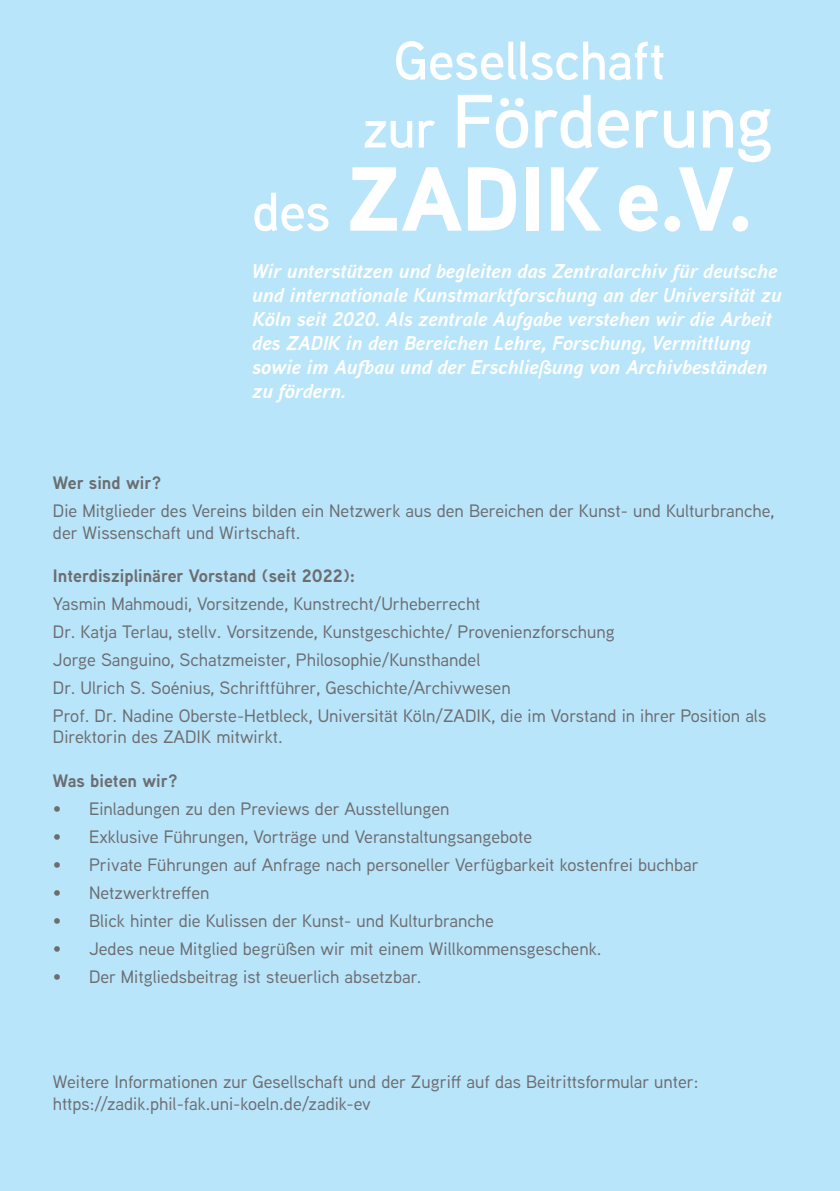
<style>
.page{position:relative;width:840px;height:1191px;background:#fff}
.page>*{position:absolute;margin:0;border:0;box-sizing:border-box;transform-origin:0 0}
.t1{font:900 90.6px "Aaux Next";letter-spacing:-.005em;color:#fff}
.t2{font:600 75.6px "Aaux Next";letter-spacing:-.015em;color:#fff}
.t3{font:600 54.4px "Aaux Next";letter-spacing:-.01em;color:#fff}
.t4{font:italic 700 20px/24px "Aaux Next";color:#fff}
.t5{font:500 18px/28px "Aaux Next";color:#6c6d70}
.t6{font:700 18px "Aaux Next";color:#6c6d70}
.s1{font-size:54.4px}
.s2{font-weight:600;font-size:54.4px}
</style>
<div class="page">
<div style="left:0;top:0;width:839px;height:1191px;background:#b9e5fa"></div>
<h3 class="t3" style="left:393px;top:23px;width:273px">Gesellschaft</h3>
<h2 class="t2" style="left:362px;top:69px;width:412px"><span class="s1">zur</span> Förderung</h2>
<h1 class="t1" style="left:252px;top:134px;width:503px"><span class="s2">des</span> ZADIK e.V.</h1>
<p class="t4" style="left:252px;top:258px;width:530px">Wir unterstützen und begleiten das Zentralarchiv für deutsche und internationale Kunstmarktforschung an der Universität zu Köln seit 2020. Als zentrale Aufgabe verstehen wir die Arbeit des ZADIK in den Bereichen Lehre, Forschung, Vermittlung sowie im Aufbau und der Erschließung von Archivbeständen zu fördern.</p>
<p class="t6" style="left:53px;top:470px;width:110px">Wer sind wir?</p>
<p class="t5" style="left:53px;top:499px;width:722px;line-height:21.6px">Die Mitglieder des Vereins bilden ein Netzwerk aus den Bereichen der Kunst- und Kulturbranche, der Wissenschaft und Wirtschaft.</p>
<p class="t6" style="left:53px;top:563px;width:303px">Interdisziplinärer Vorstand (seit 2022):</p>
<p class="t5" style="left:53px;top:589px;width:714px">Yasmin Mahmoudi, Vorsitzende, Kunstrecht/Urheberrecht<br>Dr. Katja Terlau, stellv. Vorsitzende, Kunstgeschichte/ Provenienzforschung<br>Jorge Sanguino, Schatzmeister, Philosophie/Kunsthandel<br>Dr. Ulrich S. Soénius, Schriftführer, Geschichte/Archivwesen<br>Prof. Dr. Nadine Oberste-Hetbleck, Universität Köln/ZADIK, die im Vorstand in ihrer Position als</p>
<p class="t5" style="left:53px;top:722px;width:231px">Direktorin des ZADIK mitwirkt.</p>
<p class="t6" style="left:53px;top:767px;width:126px">Was bieten wir?</p>
<p class="t5" style="left:53px;top:794px;width:398px">• Einladungen zu den Previews der Ausstellungen</p>
<p class="t5" style="left:53px;top:822px;width:480px">• Exklusive Führungen, Vorträge und Veranstaltungsangebote</p>
<p class="t5" style="left:53px;top:850px;width:647px">• Private Führungen auf Anfrage nach personeller Verfügbarkeit kostenfrei buchbar</p>
<p class="t5" style="left:53px;top:878px;width:158px">• Netzwerktreffen</p>
<p class="t5" style="left:53px;top:906px;width:442px">• Blick hinter die Kulissen der Kunst- und Kulturbranche</p>
<p class="t5" style="left:53px;top:934px;width:549px">• Jedes neue Mitglied begrüßen wir mit einem Willkommensgeschenk.</p>
<p class="t5" style="left:53px;top:962px;width:370px">• Der Mitgliedsbeitrag ist steuerlich absetzbar.</p>
<p class="t5" style="left:53px;top:1070px;width:646px;line-height:21.6px">Weitere Informationen zur Gesellschaft und der Zugriff auf das Beitrittsformular unter: https://zadik.phil-fak.uni-koeln.de/zadik-ev</p>
</div>
